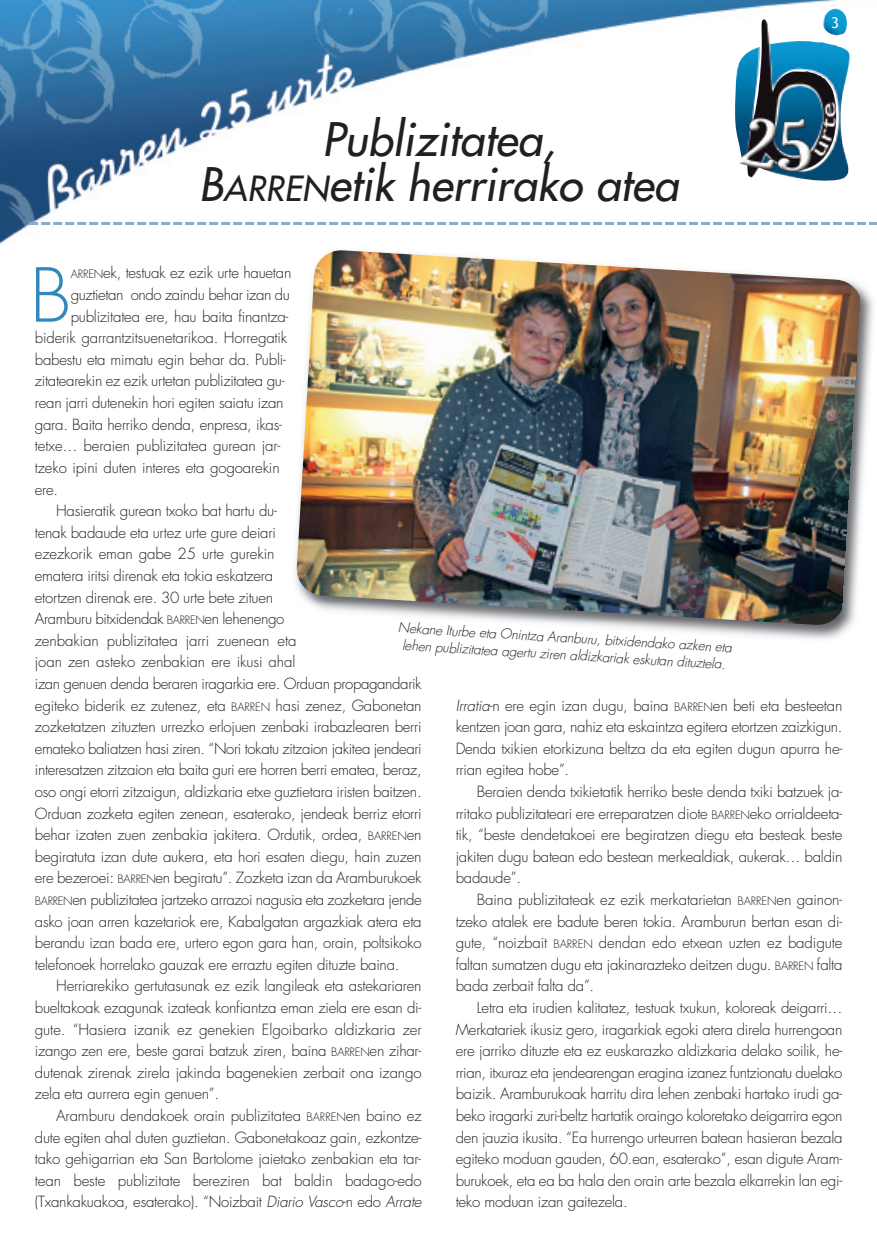
<style>
.page{position:relative;width:877px;height:1247px;background:#fff}
.page>*{position:absolute;margin:0;border:0;box-sizing:border-box;transform-origin:0 0}
.t1{font:300 72.3px "Futura";color:#3287bb}
.t2{font:italic 45px/45px "Futura";letter-spacing:.005em;color:#231f20;text-align:center}
.t3{font:300 15px/21.6px "Futura";letter-spacing:-.015em;color:#231f20;text-align:justify}
.t4{font:15px "Trebuchet MS";color:#fff}
.t5{font:italic 300 13.5px/17.2px "Futura";color:#231f20;text-align:center}
.s1{font-size:33.75px}
.s2{font-size:11.25px}
.s3{font-style:italic}
</style>
<div class="page">
<img style="left:0;top:0;width:850px;height:244px">
<svg style="left:29px;top:222px;width:848px;height:3px"></svg>
<img style="left:295px;top:287px;width:578px;height:352px">
<img style="left:310px;top:241px;width:52px;height:3px">
<img style="left:296px;top:250px;width:565px;height:376px">
<img style="left:823px;top:9px;width:24px;height:10px">
<img style="left:735px;top:19px;width:114px;height:162px">
<svg style="left:458px;top:630px;width:4px;height:6px"></svg>
<h2 class="t2" style="left:199px;top:120px;width:481px">Publizitatea,<br>B<span class="s1">ARREN</span>etik herrirako atea</h2>
<p class="t4" style="left:831px;top:13px;width:9px">3</p>
<h1 class="t1" style="left:30px;top:262px;width:42px">B</h1>
<p class="t3" style="left:71px;top:263px;width:222px"><span class="s2">ARREN</span>ek, testuak ez ezik urte hauetan</p>
<p class="t3" style="left:71px;top:285px;width:221px">guztietan ondo zaindu behar izan du</p>
<p class="t3" style="left:71px;top:307px;width:219px">publizitatea ere, hau baita finantza-</p>
<p class="t3" style="left:35px;top:328px;width:254px">biderik garrantzitsuenetarikoa. Horregatik</p>
<p class="t3" style="left:35px;top:350px;width:252px">babestu eta mimatu egin behar da. Publi-</p>
<p class="t3" style="left:35px;top:371px;width:251px">zitatearekin ez ezik urtetan publizitatea gu-</p>
<p class="t3" style="left:35px;top:393px;width:250px">rean jarri dutenekin hori egiten saiatu izan</p>
<p class="t3" style="left:35px;top:415px;width:249px">gara. Baita herriko denda, enpresa, ikas-</p>
<p class="t3" style="left:35px;top:436px;width:247px">tetxe… beraien publizitatea gurean jar-</p>
<p class="t3" style="left:35px;top:458px;width:246px">tzeko ipini duten interes eta gogoarekin</p>
<p class="t3" style="left:35px;top:479px;width:25px">ere.</p>
<p class="t3" style="left:56px;top:501px;width:222px">Hasieratik gurean txoko bat hartu du-</p>
<p class="t3" style="left:35px;top:523px;width:242px">tenak badaude eta urtez urte gure deiari</p>
<p class="t3" style="left:35px;top:544px;width:241px">ezezkorik eman gabe 25 urte gurekin</p>
<p class="t3" style="left:35px;top:566px;width:240px">ematera iritsi direnak eta tokia eskatzera</p>
<p class="t3" style="left:35px;top:587px;width:240px">etortzen direnak ere. 30 urte bete zituen</p>
<p class="t3" style="left:35px;top:609px;width:251px">Aramburu bitxidendak <span class="s2">BARREN</span>en lehenengo</p>
<p class="t3" style="left:35px;top:631px;width:263px">zenbakian publizitatea jarri zuenean eta</p>
<p class="t3" style="left:35px;top:652px;width:262px">joan zen asteko zenbakian ere ikusi ahal</p>
<p class="t3" style="left:35px;top:674px;width:388px">izan genuen denda beraren iragarkia ere. Orduan propagandarik</p>
<p class="t3" style="left:35px;top:695px;width:388px">egiteko biderik ez zutenez, eta <span class="s2">BARREN</span> hasi zenez, Gabonetan</p>
<p class="t3" style="left:35px;top:717px;width:388px">zozketatzen zituzten urrezko erlojuen zenbaki irabazlearen berri</p>
<p class="t3" style="left:35px;top:739px;width:388px">emateko baliatzen hasi ziren. “Nori tokatu zitzaion jakitea jendeari</p>
<p class="t3" style="left:35px;top:760px;width:388px">interesatzen zitzaion eta baita guri ere horren berri ematea, beraz,</p>
<p class="t3" style="left:35px;top:782px;width:388px">oso ongi etorri zitzaigun, aldizkaria etxe guztietara iristen baitzen.</p>
<p class="t3" style="left:35px;top:803px;width:388px">Orduan zozketa egiten zenean, esaterako, jendeak berriz etorri</p>
<p class="t3" style="left:35px;top:825px;width:388px">behar izaten zuen zenbakia jakitera. Ordutik, ordea, <span class="s2">BARREN</span>en</p>
<p class="t3" style="left:35px;top:847px;width:388px">begiratuta izan dute aukera, eta hori esaten diegu, hain zuzen</p>
<p class="t3" style="left:35px;top:868px;width:388px">ere bezeroei: <span class="s2">BARREN</span>en begiratu”. Zozketa izan da Aramburukoek</p>
<p class="t3" style="left:35px;top:890px;width:388px"><span class="s2">BARREN</span>en publizitatea jartzeko arrazoi nagusia eta zozketara jende</p>
<p class="t3" style="left:35px;top:911px;width:388px">asko joan arren kazetariok ere, Kabalgatan argazkiak atera eta</p>
<p class="t3" style="left:35px;top:933px;width:388px">berandu izan bada ere, urtero egon gara han, orain, poltsikoko</p>
<p class="t3" style="left:35px;top:955px;width:366px">telefonoek horrelako gauzak ere erraztu egiten dituzte baina.</p>
<p class="t3" style="left:56px;top:976px;width:367px">Herriarekiko gertutasunak ez ezik langileak eta astekariaren</p>
<p class="t3" style="left:35px;top:998px;width:388px">bueltakoak ezagunak izateak konfiantza eman ziela ere esan di-</p>
<p class="t3" style="left:35px;top:1019px;width:388px">gute. “Hasiera izanik ez genekien Elgoibarko aldizkaria zer</p>
<p class="t3" style="left:35px;top:1041px;width:388px">izango zen ere, beste garai batzuk ziren, baina <span class="s2">BARREN</span>en zihar-</p>
<p class="t3" style="left:35px;top:1063px;width:388px">dutenak zirenak zirela jakinda bagenekien zerbait ona izango</p>
<p class="t3" style="left:35px;top:1084px;width:186px">zela eta aurrera egin genuen”.</p>
<p class="t3" style="left:56px;top:1106px;width:367px">Aramburu dendakoek orain publizitatea <span class="s2">BARREN</span>en baino ez</p>
<p class="t3" style="left:35px;top:1127px;width:388px">dute egiten ahal duten guztietan. Gabonetakoaz gain, ezkontze-</p>
<p class="t3" style="left:35px;top:1149px;width:388px">tako gehigarrian eta San Bartolome jaietako zenbakian eta tar-</p>
<p class="t3" style="left:35px;top:1171px;width:388px">tean beste publizitate bereziren bat baldin badago-edo</p>
<p class="t3" style="left:35px;top:1192px;width:388px">(Txankakuakoa, esaterako). “Noizbait <span class="s3">Diario Vasco</span>-n edo <span class="s3">Arrate</span></p>
<p class="t5" style="left:398px;top:621px;width:336px;rotate:3deg">Nekane Itu be eta Onintza Aranburu, bitxidendako azken eta lehen publizitatea agertu ziren aldizkariak eskutan dituztela.</p>
<p class="t3" style="left:456px;top:695px;width:388px"><span class="s3">Irratia</span>-n ere egin izan dugu, baina <span class="s2">BARREN</span>en beti eta besteetan kentzen joan gara, nahiz eta eskaintza egitera etortzen zaizkigun.<br>Denda txikien etorkizuna beltza da eta egiten dugun apurra he&shy;rrian egitea hobe”.</p>
<p class="t3" style="left:456px;top:782px;width:388px;text-indent:21px">Beraien denda txikietatik herriko beste denda txiki batzuek ja&shy;rritako publizitateari ere erreparatzen diote <span class="s2">BARREN</span>eko orrialdeeta&shy;tik, “beste dendetakoei ere begiratzen diegu eta besteak beste jakiten dugu batean edo bestean merkealdiak, aukerak… baldin badaude”.</p>
<p class="t3" style="left:456px;top:890px;width:388px;text-indent:21px">Baina publizitateak ez ezik merkatarietan <span class="s2">BARREN</span>en gainon&shy;tzeko atalek ere badute beren tokia. Aramburun bertan esan di&shy;gute, “noizbait <span class="s2">BARREN</span> dendan edo etxean uzten ez badigute faltan sumatzen dugu eta jakinarazteko deitzen dugu. <span class="s2">BARREN</span> falta bada zerbait falta da”.</p>
<p class="t3" style="left:456px;top:998px;width:388px;text-indent:21px">Letra eta irudien kalitatez, testuak txukun, koloreak deigarri… Merkatariek ikusiz gero, iragarkiak egoki atera direla hurrengoan ere jarriko dituzte eta ez euskarazko aldizkaria delako soilik, he&shy;rrian, itxuraz eta jendearengan eragina izanez funtzionatu duelako baizik. Aramburukoak harritu dira lehen zenbaki hartako irudi ga&shy;beko iragarki zuri-beltz hartatik oraingo koloretako deigarrira egon den jauzia ikusita. “Ea hurrengo urteurren batean hasieran bezala egiteko moduan gauden, 60.ean, esaterako”, esan digute Aram&shy;burukoek, eta ea ba hala den orain arte bezala elkarrekin lan egi&shy;teko moduan izan gaitezela.</p>
</div>
